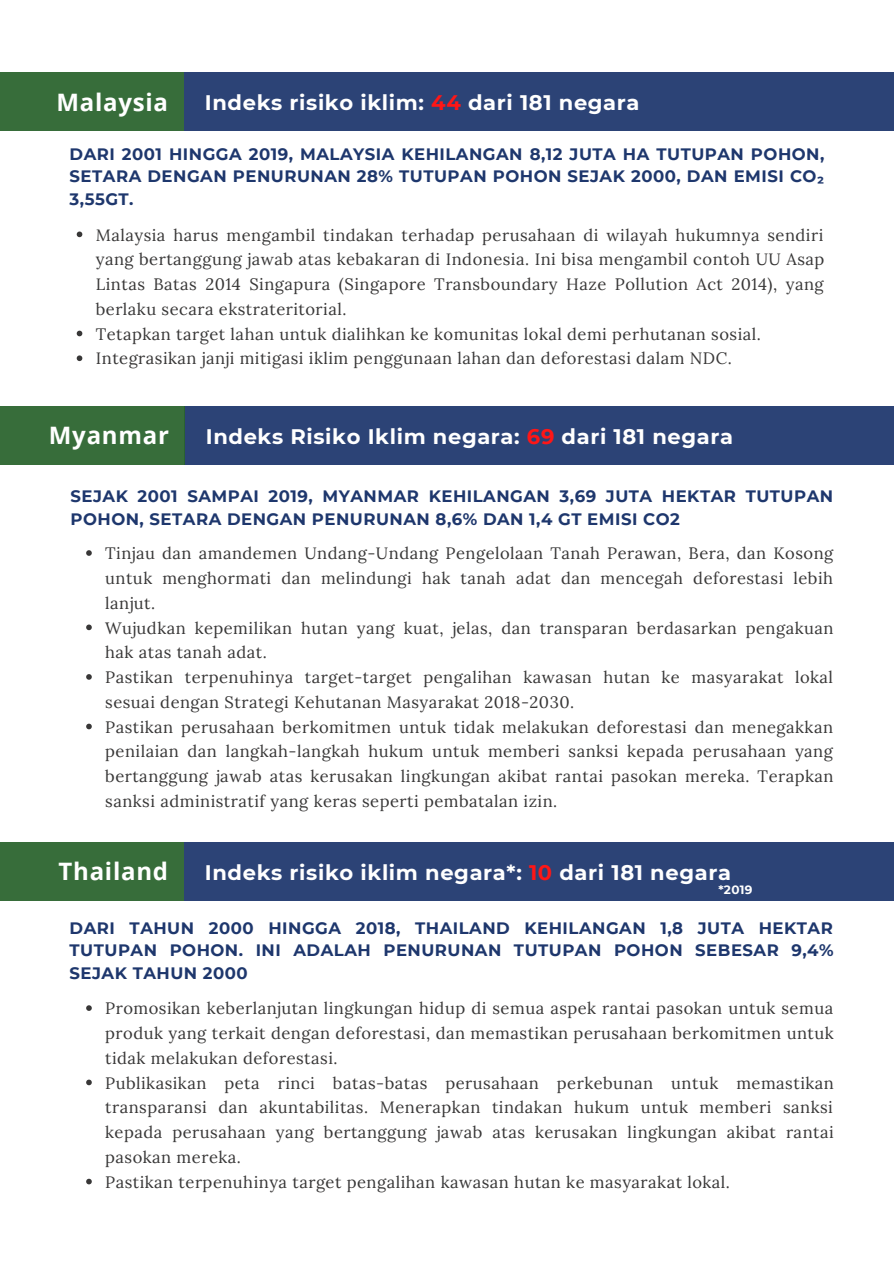
<style>
.page{position:relative;width:894px;height:1264px;background:#fff}
.page>*{position:absolute;margin:0;border:0;box-sizing:border-box;transform-origin:0 0}
.t1{font:700 24px "Open Sans";letter-spacing:.03em;color:#fff}
.t2{font:700 21px "Montserrat";letter-spacing:.03em;color:#fff}
.t3{font:16.5px/24.8px "Lora";letter-spacing:.03em;color:#383737;text-align:justify}
.t4{font:700 16.5px/22.5px "Montserrat";letter-spacing:.03em;color:#1e376d;text-align:justify}
.t5{font:700 12px "Montserrat";color:#fff}
.s1{color:#ff1616}
</style>
<div class="page">
<svg style="left:77px;top:231px;width:5px;height:6px"></svg>
<svg style="left:77px;top:331px;width:5px;height:5px"></svg>
<svg style="left:77px;top:355px;width:5px;height:6px"></svg>
<div style="left:184px;top:841px;width:709px;height:59px;background:#2c4376"></div>
<svg style="left:86px;top:550px;width:6px;height:6px"></svg>
<svg style="left:86px;top:624px;width:6px;height:6px"></svg>
<svg style="left:86px;top:674px;width:6px;height:5px"></svg>
<svg style="left:86px;top:723px;width:6px;height:6px"></svg>
<svg style="left:86px;top:1005px;width:6px;height:5px"></svg>
<svg style="left:86px;top:1079px;width:6px;height:6px"></svg>
<svg style="left:86px;top:1178px;width:6px;height:6px"></svg>
<div style="left:184px;top:72px;width:709px;height:59px;background:#2c4376"></div>
<div style="left:0;top:72px;width:184px;height:59px;background:#376d3a"></div>
<div style="left:185px;top:406px;width:708px;height:59px;background:#2c4376"></div>
<div style="left:0;top:406px;width:185px;height:59px;background:#376d3a"></div>
<div style="left:0;top:841px;width:184px;height:59px;background:#376d3a"></div>
<p class="t1" style="left:56px;top:85px;width:113px">Malaysia</p>
<p class="t2" style="left:205px;top:90px;width:436px">Indeks risiko iklim: <span class="s1">44</span> dari 181 negara</p>
<p class="t4" style="left:70px;top:143px;width:756px">DARI 2001 HINGGA 2019, MALAYSIA KEHILANGAN 8,12 JUTA HA TUTUPAN POHON, SETARA DENGAN PENURUNAN 28% TUTUPAN POHON SEJAK 2000, DAN EMISI CO₂<br>3,55GT.</p>
<p class="t3" style="left:96px;top:222px;width:730px">Malaysia harus mengambil tindakan terhadap perusahaan di wilayah hukumnya sendiri yang bertanggung jawab atas kebakaran di Indonesia. Ini bisa mengambil contoh UU Asap Lintas Batas 2014 Singapura (Singapore Transboundary Haze Pollution Act 2014), yang berlaku secara ekstrateritorial.</p>
<p class="t3" style="left:96px;top:321px;width:666px">Tetapkan target lahan untuk dialihkan ke komunitas lokal demi perhutanan sosial.</p>
<p class="t3" style="left:96px;top:346px;width:637px">Integrasikan janji mitigasi iklim penggunaan lahan dan deforestasi dalam NDC.</p>
<p class="t1" style="left:49px;top:419px;width:121px">Myanmar</p>
<p class="t2" style="left:206px;top:424px;width:528px">Indeks Risiko Iklim negara: <span class="s1">69</span> dari 181 negara</p>
<p class="t4" style="left:70px;top:485px;width:764px">SEJAK 2001 SAMPAI 2019, MYANMAR KEHILANGAN 3,69 JUTA HEKTAR TUTUPAN<br>POHON, SETARA DENGAN PENURUNAN 8,6% DAN 1,4 GT EMISI CO2</p>
<p class="t3" style="left:105px;top:541px;width:729px">Tinjau dan amandemen Undang-Undang Pengelolaan Tanah Perawan, Bera, dan Kosong untuk menghormati dan melindungi hak tanah adat dan mencegah deforestasi lebih lanjut.</p>
<p class="t3" style="left:105px;top:615px;width:729px">Wujudkan kepemilikan hutan yang kuat, jelas, dan transparan berdasarkan pengakuan hak atas tanah adat.</p>
<p class="t3" style="left:105px;top:664px;width:729px">Pastikan terpenuhinya target-target pengalihan kawasan hutan ke masyarakat lokal sesuai dengan Strategi Kehutanan Masyarakat 2018-2030.</p>
<p class="t3" style="left:105px;top:714px;width:729px">Pastikan perusahaan berkomitmen untuk tidak melakukan deforestasi dan menegakkan penilaian dan langkah-langkah hukum untuk memberi sanksi kepada perusahaan yang bertanggung jawab atas kerusakan lingkungan akibat rantai pasokan mereka. Terapkan sanksi administratif yang keras seperti pembatalan izin.</p>
<p class="t1" style="left:59px;top:854px;width:111px">Thailand</p>
<p class="t2" style="left:205px;top:860px;width:527px">Indeks risiko iklim negara*: <span class="s1">10</span> dari 181 negara</p>
<p class="t5" style="left:718px;top:882px;width:36px">*2019</p>
<p class="t4" style="left:70px;top:916px;width:765px">DARI TAHUN 2000 HINGGA 2018, THAILAND KEHILANGAN 1,8 JUTA HEKTAR TUTUPAN POHON. INI ADALAH PENURUNAN TUTUPAN POHON SEBESAR 9,4% SEJAK TAHUN 2000</p>
<p class="t3" style="left:105px;top:995px;width:729px">Promosikan keberlanjutan lingkungan hidup di semua aspek rantai pasokan untuk semua produk yang terkait dengan deforestasi, dan memastikan perusahaan berkomitmen untuk tidak melakukan deforestasi.</p>
<p class="t3" style="left:105px;top:1070px;width:730px">Publikasikan peta rinci batas-batas perusahaan perkebunan untuk memastikan transparansi dan akuntabilitas. Menerapkan tindakan hukum untuk memberi sanksi kepada perusahaan yang bertanggung jawab atas kerusakan lingkungan akibat rantai pasokan mereka.</p>
<p class="t3" style="left:105px;top:1169px;width:626px">Pastikan terpenuhinya target pengalihan kawasan hutan ke masyarakat lokal.</p>
</div>
